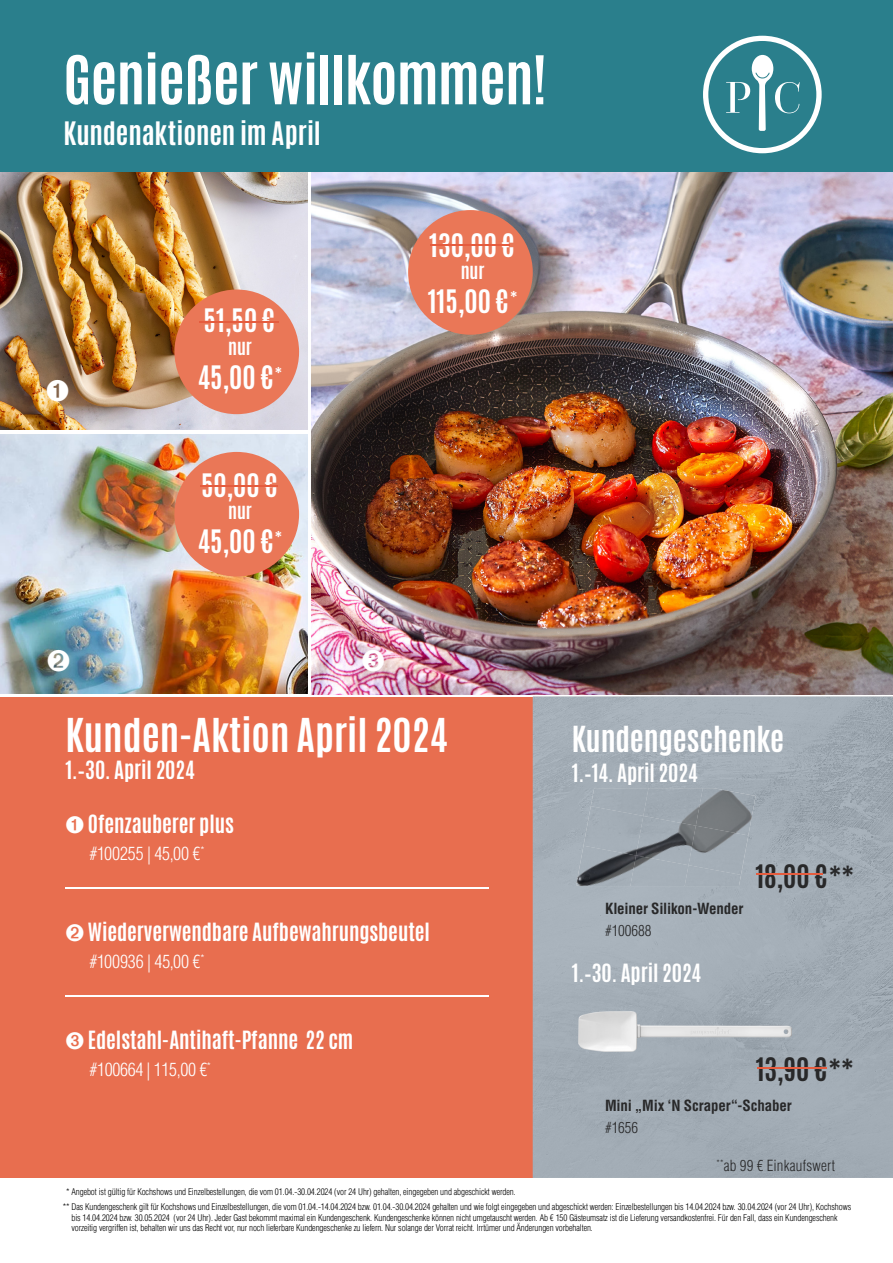
<style>
.page{position:relative;width:893px;height:1263px;background:#fff}
.page>*{position:absolute;margin:0;border:0;box-sizing:border-box;transform-origin:0 0}
.t1{font:700 57px "Antonio";letter-spacing:-.01em;color:#fff}
.t2{font:700 39px "Antonio";color:#fff}
.t3{font:700 30px "Antonio";letter-spacing:-.005em;color:#fff}
.t4{font:700 27px "Antonio";color:#fff}
.t5{font:700 27px "Antonio";color:#282829}
.t6{font:700 21px "Antonio";letter-spacing:-.005em;color:#fff}
.t7{font:300 condensed 18px "Helvetica";letter-spacing:-.005em;color:#fff}
.t8{font:700 18px "Antonio";color:#fff}
.t9{font:700 condensed 15px "Helvetica";letter-spacing:-.01em;color:#282829}
.t10{font:300 condensed 15px "Helvetica";letter-spacing:.005em;color:#282829}
.t11{font:300 condensed 9px/14.7px "Helvetica";letter-spacing:-.01em;color:#000}
.s1{color:#fff}
</style>
<div class="page">
<img style="left:0;top:434px;width:307px;height:259px">
<img style="left:312px;top:172px;width:581px;height:522px">
<img style="left:0;top:172px;width:307px;height:258px">
<div style="left:174px;top:290px;width:125px;height:124px;background:#ea7757;border-radius:50%"></div>
<hr style="left:199px;top:322px;width:80px;height:1px;background:#e55c3e">
<div style="left:408px;top:210px;width:125px;height:125px;background:#ea7757;border-radius:50%"></div>
<hr style="left:430px;top:244px;width:79px;height:1px;background:#e55c3e">
<div style="left:174px;top:452px;width:125px;height:124px;background:#ea7757;border-radius:50%"></div>
<hr style="left:200px;top:485px;width:78px;height:1px;background:#e55c3e">
<div style="left:0;top:697px;width:534px;height:481px;background:#e86e4f"></div>
<div style="left:533px;top:696px;width:360px;height:482px;background:#a3adb6"></div>
<hr style="left:65px;top:887px;width:424px;height:2px;background:#fff">
<hr style="left:65px;top:995px;width:424px;height:2px;background:#fff">
<hr style="left:756px;top:873px;width:67px;height:2px;background:#e55c3e">
<img style="left:591px;top:788px;width:52px;height:18px">
<img style="left:643px;top:788px;width:53px;height:28px">
<img style="left:696px;top:788px;width:60px;height:47px">
<div style="left:583px;top:806px;width:60px;height:40px;background:#a4aeb7"></div>
<img style="left:636px;top:816px;width:60px;height:39px">
<img style="left:688px;top:825px;width:60px;height:50px">
<img style="left:576px;top:846px;width:60px;height:40px">
<img style="left:630px;top:855px;width:59px;height:31px">
<img style="left:685px;top:865px;width:56px;height:21px">
<img style="left:579px;top:1011px;width:212px;height:40px">
<hr style="left:757px;top:1067px;width:70px;height:2px;background:#e55c3e">
<div style="left:0;top:0;width:893px;height:172px;background:#2a7f8c"></div>
<svg style="left:703px;top:36px;width:119px;height:117px"></svg>
<svg style="left:47px;top:380px;width:21px;height:22px"></svg>
<svg style="left:48px;top:650px;width:21px;height:22px"></svg>
<svg style="left:363px;top:650px;width:21px;height:22px"></svg>
<h1 class="t1" style="left:63px;top:37px;width:485px">Genießer willkommen!</h1>
<h3 class="t4" style="left:63px;top:113px;width:259px">Kundenaktionen im April</h3>
<h3 class="t4" style="left:204px;top:300px;width:74px">51,50 €</h3>
<h3 class="t8" style="left:228px;top:334px;width:25px">nur</h3>
<h3 class="t4" style="left:198px;top:357px;width:86px">45,00 €<sup>*</sup></h3>
<h3 class="t4" style="left:201px;top:464px;width:79px">50,00 €</h3>
<h3 class="t8" style="left:228px;top:498px;width:25px">nur</h3>
<h3 class="t4" style="left:198px;top:521px;width:86px">45,00 €<sup>*</sup></h3>
<h3 class="t4" style="left:429px;top:225px;width:88px">130,00 €</h3>
<h3 class="t8" style="left:461px;top:258px;width:25px">nur</h3>
<h3 class="t4" style="left:428px;top:281px;width:91px">115,00 €<sup>*</sup></h3>
<h2 class="t2" style="left:65px;top:706px;width:384px">Kunden-Aktion April 2024</h2>
<h3 class="t6" style="left:65px;top:754px;width:131px">1.–30. April 2024</h3>
<h3 class="t6" style="left:65px;top:808px;width:170px">➊ Ofenzauberer plus</h3>
<h3 class="t7" style="left:90px;top:843px;width:116px">#100255 | 45,00 €<sup>*</sup></h3>
<h3 class="t6" style="left:65px;top:916px;width:366px">➋ Wiederverwendbare Aufbewahrungsbeutel</h3>
<h3 class="t7" style="left:90px;top:951px;width:116px">#100936 | 45,00 €<sup>*</sup></h3>
<h3 class="t6" style="left:65px;top:1024px;width:289px">➌ Edelstahl-Antihaft-Pfanne 22 cm</h3>
<h3 class="t7" style="left:90px;top:1059px;width:123px">#100664 | 115,00 €<sup>*</sup></h3>
<h3 class="t3" style="left:572px;top:717px;width:214px">Kundengeschenke</h3>
<h3 class="t6" style="left:572px;top:757px;width:127px">1.–14. April 2024</h3>
<h3 class="t9" style="left:605px;top:899px;width:140px">Kleiner Silikon-Wender</h3>
<h3 class="t10" style="left:605px;top:922px;width:48px">#100688</h3>
<h3 class="t6" style="left:572px;top:957px;width:131px">1.–30. April 2024</h3>
<h3 class="t5" style="left:755px;top:856px;width:100px">18,00 €**</h3>
<h3 class="t5" style="left:756px;top:1049px;width:100px">13,90 €**</h3>
<h3 class="t9" style="left:605px;top:1096px;width:188px">Mini „Mix ‘N Scraper“-Schaber</h3>
<h3 class="t10" style="left:605px;top:1119px;width:35px">#1656</h3>
<h3 class="t10" style="left:716px;top:1156px;width:120px"><sup>**</sup>ab 99 € Einkaufswert</h3>
<p class="t11" style="left:63px;top:1185px;width:790px"><span class="s1">*</span>* Angebot ist gültig für Kochshows und Einzelbestellungen, die vom 01.04.-30.04.2024 (vor 24 Uhr) gehalten, eingegeben und abgeschickt werden.<br>** Das Kundengeschenk gilt für Kochshows und Einzelbestellungen, die vom 01.04.-14.04.2024 bzw. 01.04.-30.04.2024 gehalten und wie folgt eingegeben und abgeschickt werden: Einzelbestellungen bis 14.04.2024 bzw. 30.04.2024 (vor 24 Uhr), Kochshows</p>
<p class="t11" style="left:71px;top:1212px;width:768px;line-height:10.5px">bis 14.04.2024 bzw. 30.05.2024 (vor 24 Uhr). Jeder Gast bekommt maximal ein Kundengeschenk. Kundengeschenke können nicht umgetauscht werden. Ab € 150 Gästeumsatz ist die Lieferung versandkostenfrei. Für den Fall, dass ein Kundengeschenk vorzeitig vergriffen ist, behalten wir uns das Recht vor, nur noch lieferbare Kundengeschenke zu liefern. Nur solange der Vorrat reicht. Irrtümer und Änderungen vorbehalten.</p>
</div>
